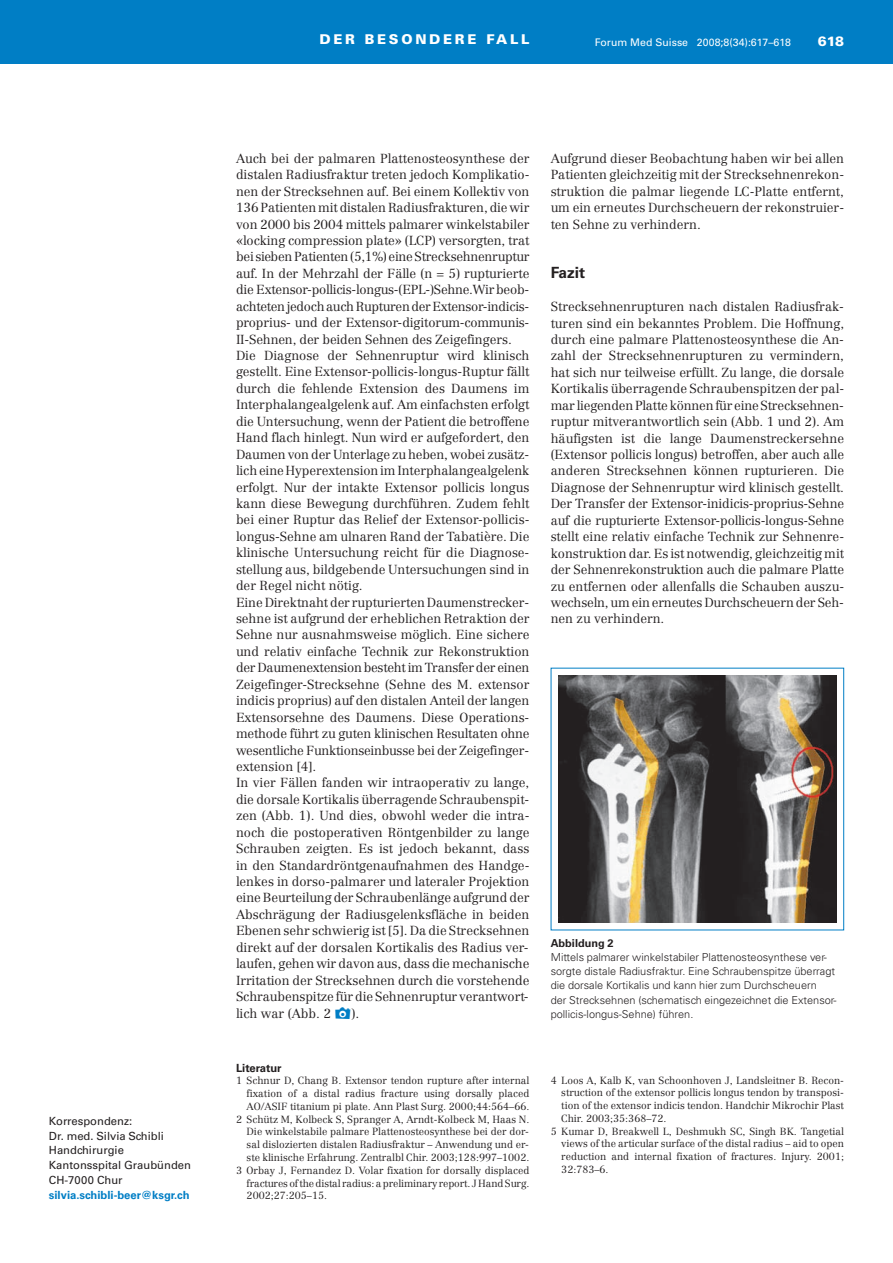
<style>
.page{position:relative;width:893px;height:1263px;background:#fff}
.page>*{position:absolute;margin:0;border:0;box-sizing:border-box;transform-origin:0 0}
.t1{font:700 15.45px "Univers LT Std";color:#231f20}
.t2{font:900 13.5px "Univers LT Std";letter-spacing:.2em;color:#fff}
.t3{font:300 12.9px/16.5px "Centennial";color:#231f20;text-align:justify}
.t4{font:11.25px/14.9px "Univers LT Std";color:#231f20}
.t5{font:700 11.25px "Univers LT Std";color:#007ec5}
.t6{font:700 11.25px "Univers LT Std";color:#231f20}
.t7{font:300 10.95px/14.2px "Univers LT Std";color:#231f20}
.t8{font:700 10.95px "Univers LT Std";color:#231f20}
.t9{font:10.5px "Univers LT Std";color:#fff}
.t10{font:300 10.2px "Centennial";color:#231f20}
.s1{font-size:13.2px}
</style>
<div class="page">
<div style="left:0;top:0;width:893px;height:64px;background:#007ec5"></div>
<img style="left:558px;top:675px;width:279px;height:248px">
<p class="t4" style="left:49px;top:1114px;width:144px">Korrespondenz:<br>Dr. med. Silvia Schibli<br>Handchirurgie<br>Kantonsspital Graubünden<br>CH-7000 Chur</p>
<p class="t5" style="left:49px;top:1191px;width:142px">silvia.schibli-beer@ksgr.ch</p>
<p class="t2" style="left:319px;top:31px;width:211px">DER BESONDERE FALL</p>
<p class="t9" style="left:595px;top:38px;width:197px">Forum Med Suisse 2008;8(34):617–618</p>
<p class="t2" style="left:818px;top:33px;width:28px">618</p>
<p class="t3" style="left:236px;top:151px;width:295px;text-align:left">Auch bei der palmaren Plattenosteosynthese der distalen Radiusfraktur treten jedoch Komplikatio&shy;nen der Strecksehnen auf. Bei einem Kollektiv von 136 Patienten mit distalen Radiusfrakturen, die wir von 2000 bis 2004 mittels palmarer winkelstabiler «locking compression plate» (LCP) versorgten, trat beisie ben Patienten (5,1%) eine Strecksehnen ruptur auf. In der Mehrzahl der Fälle (n = 5) ruptu rierte die Exten sor-pollicis-longus-(EPL-)Sehne.Wir beob&shy;achte ten jedoch auch Rupturen der Extensor-indicis&shy;pro prius- und der Extensor-digitorum-communis-II-Sehnen, der beiden Sehnen des Zeigefingers.<br>Die Diagnose der Sehnenruptur wird klinisch gestellt. Eine Extensor-pollicis-longus-Ruptur fällt durch die fehlende Extension des Daumens im Interphalangealgelenk auf. Am einfachsten erfolgt die Untersuchung, wenn der Patient die betroffene Hand flach hinlegt. Nun wird er aufgefordert, den Daumen von der Unterlage zu heben, wobei zusätz - lich eine Hyperextension im Interphalangealgelenk erfolgt. Nur der intakte Extensor pollicis longus kann diese Bewegung durchführen. Zudem fehlt bei einer Ruptur das Relief der Extensor-pollicis&shy;longus-Sehne am ulnaren Rand der Taba tière. Die klinische Untersuchung reicht für die Dia gnose&shy;stellung aus, bildgebende Untersuchungen sind in der Regel nicht nötig.<br>Eine Direktnaht der rupturierten Daumenstrecker - sehne ist aufgrund der erheblichen Retraktion der Sehne nur ausnahmsweise möglich. Eine sichere und relativ einfache Technik zur Rekonstruk tion der Daumenextension besteht im Transfer der einen Zeigefinger-Strecksehne (Sehne des M. extensor indicis proprius) auf den distalen Anteil der langen Extensorsehne des Daumens. Diese Opera tions - methode führt zu guten klinischen Resultaten ohne wesentliche Funktionseinbusse bei der Zeige finger&shy;extension [4].<br>In vier Fällen fanden wir intraoperativ zu lange, die dorsale Kortikalis überragende Schraubenspit - zen (Abb. 1). Und dies, obwohl weder die intra&shy;noch die postoperativen Röntgenbilder zu lange Schrauben zeigten. Es ist jedoch bekannt, dass in den Standardröntgenaufnahmen des Handge&shy;lenkes in dorso-palmarer und lateraler Projektion eine Beurteilung der Schraubenlänge aufgrund der Abschrägung der Radiusgelenksfläche in beiden Ebenen sehr schwierig ist [5]. Da die Strecksehnen direkt auf der dorsalen Kortikalis des Radius ver&shy;laufen, gehen wir davon aus, dass die mechanische Irritation der Strecksehnen durch die vorstehende Schraubenspitze für die Sehnen ruptur verantwort - lich war (Abb. 2</p>
<p class="t3" style="left:351px;top:1006px;width:9px">)<span class="s1">.</span></p>
<p class="t6" style="left:236px;top:1063px;width:47px">Literatur</p>
<p class="t10" style="left:236px;top:1077px;width:295px">1 Schnur D, Chang B. Extensor tendon rupture after internal</p>
<p class="t10" style="left:247px;top:1089px;width:284px">fixation of a distal radius fracture using dorsally placed</p>
<p class="t10" style="left:247px;top:1102px;width:284px">AO/ASIF titanium pi plate. Ann Plast Surg. 2000;44:564–66.</p>
<p class="t10" style="left:236px;top:1115px;width:295px">2 Schütz M, Kolbeck S, Spranger A, Arndt-Kolbeck M, Haas N.</p>
<p class="t10" style="left:247px;top:1128px;width:284px">Die winkelstabile palmare Plattenosteosynthese bei der dor-</p>
<p class="t10" style="left:247px;top:1140px;width:284px">sal dislozierten distalen Radiusfraktur – Anwendung und er-</p>
<p class="t10" style="left:247px;top:1153px;width:284px">ste klinische Erfahrung. Zentralbl Chir. 2003;128:997–1002.</p>
<p class="t10" style="left:236px;top:1166px;width:295px">3 Orbay J, Fernandez D. Volar fixation for dorsally displaced</p>
<p class="t10" style="left:247px;top:1179px;width:284px">fractures of the distal radius: a preliminary report. J Hand Surg.</p>
<p class="t10" style="left:247px;top:1192px;width:82px">2002;27:205–15.</p>
<p class="t3" style="left:551px;top:151px;width:295px">Aufgrund dieser Beobachtung haben wir bei allen Patienten gleichzeitig mit der Strecksehnenrekon - struktion die palmar liegende LC-Platte entfernt, um ein erneutes Durchscheuern der rekonstruier - ten Sehne zu verhindern.</p>
<p class="t1" style="left:551px;top:267px;width:36px">Fazit</p>
<p class="t3" style="left:551px;top:300px;width:295px">Strecksehnenrupturen nach distalen Radiusfrak&shy;turen sind ein bekanntes Problem. Die Hoffnung, durch eine palmare Plattenosteosynthese die An&shy;zahl der Strecksehnenrupturen zu vermindern, hat sich nur teilweise erfüllt. Zu lange, die dorsale Kortikalis überragende Schraubenspitzen der pal - mar liegenden Platte können für eine Strecksehnen - ruptur mitverantwortlich sein (Abb. 1 und 2). Am häufigsten ist die lange Daumenstreckersehne (Extensor pollicis longus) betroffen, aber auch alle anderen Strecksehnen können rupturieren. Die Diagnose der Sehnenruptur wird klinisch gestellt.<br>Der Transfer der Extensor-inidicis-proprius-Sehne auf die rupturierte Extensor-pollicis-lon gus-Sehne stellt eine relativ einfache Technik zur Sehnenre&shy;konstruktion dar. Es ist notwendig, gleich zeitig mit der Sehnenrekonstruktion auch die palmare Platte zu entfernen oder allenfalls die Schauben auszu&shy;wechseln, um ein erneutes Durch scheuern der Seh&shy;nen zu verhindern.</p>
<p class="t8" style="left:551px;top:939px;width:64px">Abbildung 2</p>
<p class="t7" style="left:551px;top:951px;width:287px">Mittels palmarer winkelstabiler Plattenosteosynthese ver&shy;sorgte distale Radiusfraktur. Eine Schraubenspitze überragt die dorsale Kortikalis und kann hier zum Durchscheuern<br>der Strecksehnen (schematisch eingezeichnet die Extensor&shy;pollicis-longus-Sehne) führen.</p>
<p class="t10" style="left:551px;top:1076px;width:295px">4 Loos A, Kalb K, van Schoonhoven J, Landsleitner B. Recon-</p>
<p class="t10" style="left:561px;top:1089px;width:284px">struction of the extensor pollicis longus tendon by transposi-</p>
<p class="t10" style="left:561px;top:1101px;width:284px">tion of the extensor indicis tendon. Handchir Mikrochir Plast</p>
<p class="t10" style="left:561px;top:1114px;width:107px">Chir. 2003;35:368–72.</p>
<p class="t10" style="left:551px;top:1127px;width:295px">5 Kumar D, Breakwell L, Deshmukh SC, Singh BK. Tangetial</p>
<p class="t10" style="left:561px;top:1140px;width:284px">views of the articular surface of the distal radius – aid to open</p>
<p class="t10" style="left:561px;top:1152px;width:284px">reduction and internal fixation of fractures. Injury. 2001;</p>
<p class="t10" style="left:561px;top:1165px;width:49px">32:783–6.</p>
</div>
